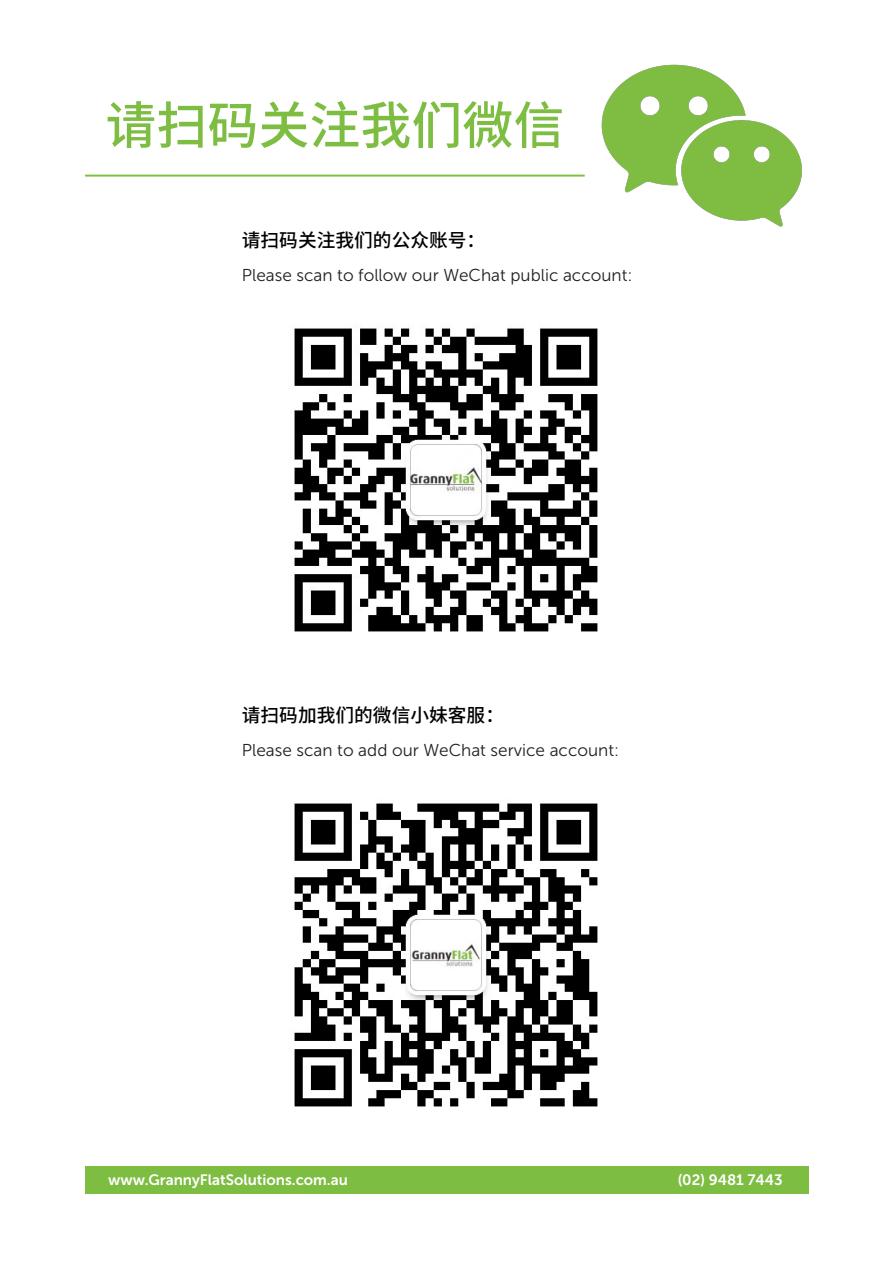
<style>
.page{position:relative;width:893px;height:1263px;background:#fff}
.page>*{position:absolute;margin:0;border:0;box-sizing:border-box;transform-origin:0 0}
.t1{font:500 51px "Source Han Sans CN";color:#7dbd41}
.t2{font:500 18.75px "Source Han Sans CN";color:#000}
.t3{font:17.1px "Museo Sans 300";color:#231f20}
.t4{font:15px "Museo Sans 700";color:#fff}
</style>
<div class="page">
<hr style="left:85px;top:175px;width:500px;height:2px;background:#7dbd41">
<img style="left:601px;top:64px;width:201px;height:163px">
<img style="left:294px;top:326px;width:304px;height:306px">
<img style="left:294px;top:803px;width:304px;height:304px">
<div style="left:85px;top:1166px;width:723px;height:27px;background:#7dbd41"></div>
<p class="t1" style="left:105px;top:97px;width:460px">请扫码关注我们微信</p>
<p class="t2" style="left:242px;top:229px;width:245px">请扫码关注我们的公众账号：</p>
<p class="t3" style="left:242px;top:266px;width:392px">Please scan to follow our WeChat public account:</p>
<p class="t2" style="left:242px;top:704px;width:264px">请扫码加我们的微信小妹客服：</p>
<p class="t3" style="left:242px;top:741px;width:379px">Please scan to add our WeChat service account:</p>
<p class="t4" style="left:108px;top:1172px;width:241px">www.GrannyFlatSolutions.com.au</p>
<p class="t4" style="left:678px;top:1172px;width:107px">(02) 9481 7443</p>
</div>
